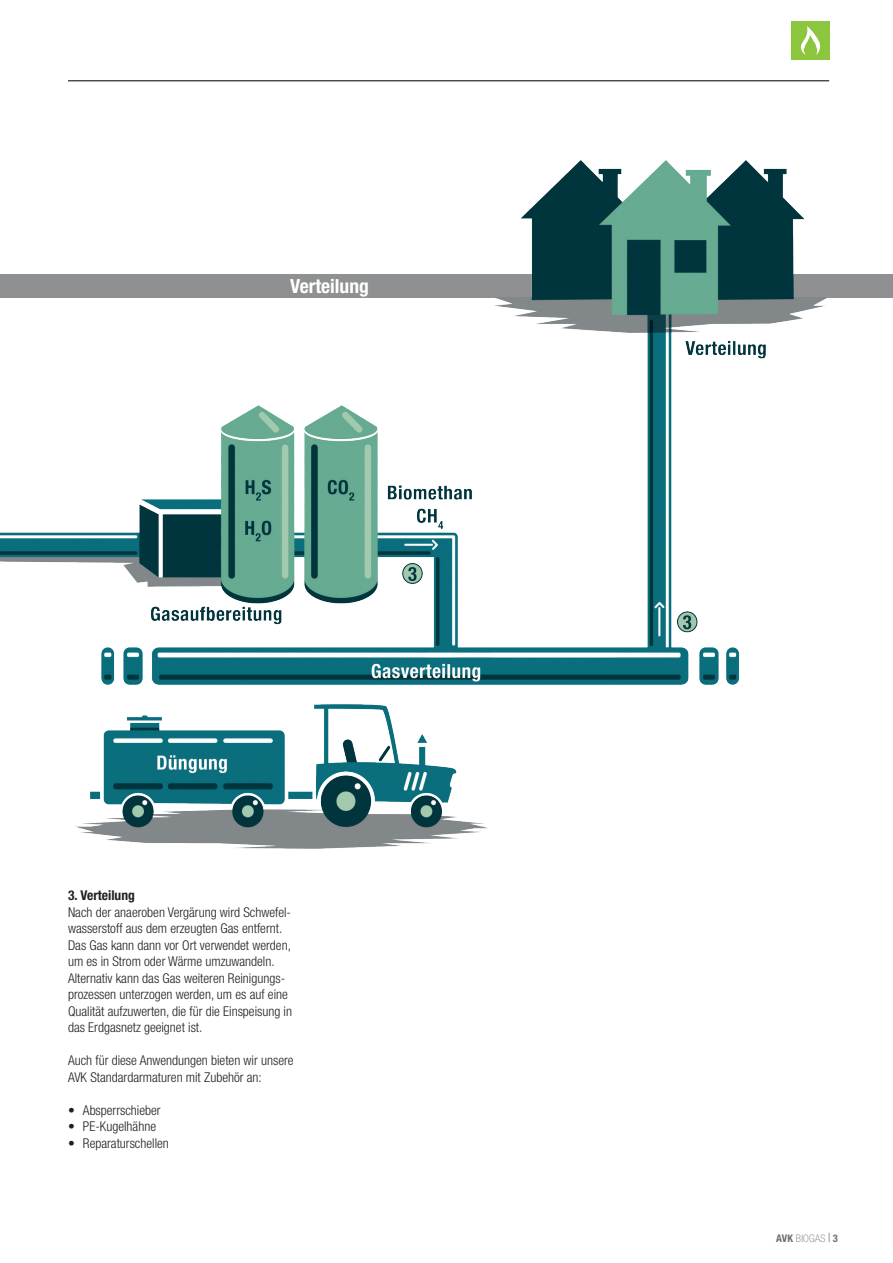
<style>
.page{position:relative;width:893px;height:1263px;background:#fff}
.page>*{position:absolute;margin:0;border:0;box-sizing:border-box;transform-origin:0 0}
.Intro_Text{font:700 condensed 19.5px "Helvetica Neue LT Pro";color:#fff}
.Body_Copy{font:300 condensed 13.5px/16.5px "Helvetica Neue LT Pro";color:#231f20}
.Sub-Headline{font:700 condensed 13.5px "Helvetica Neue LT Pro";color:#231f20}
.t1{font:100 condensed 10.5px "Helvetica Neue LT Pro";letter-spacing:.02em;color:#6c6d70}
.s1{font-weight:700}
.s2{font-family:"Times New Roman";font-weight:700;font-stretch:normal}
</style>
<div class="page">
<hr style="left:68px;top:80px;width:761px;height:1px;background:#151715">
<div style="left:791px;top:21px;width:38px;height:39px;background:#8bc63e"></div>
<svg style="left:801px;top:26px;width:20px;height:29px"></svg>
<div style="left:0;top:274px;width:893px;height:23px;background:#8e9091"></div>
<img style="left:0;top:160px;width:829px;height:689px">
<p class="Intro_Text" style="left:290px;top:274px;width:80px">Verteilung</p>
<p class="Sub-Headline" style="left:68px;top:887px;width:68px">3. Verteilung</p>
<p class="Body_Copy" style="left:68px;top:904px;width:226px">Nach der anaeroben Vergärung wird Schwefel&shy;wasserstoff aus dem erzeugten Gas entfernt.<br>Das Gas kann dann vor Ort verwendet werden, um es in Strom oder Wärme umzuwandeln.<br>Alternativ kann das Gas weiteren Reinigungs&shy;prozessen unterzogen werden, um es auf eine Qualität aufzuwerten, die für die Einspeisung in das Erdgasnetz geeignet ist.</p>
<p class="Body_Copy" style="left:68px;top:1052px;width:227px">Auch für diese Anwendungen bieten wir unsere<br>AVK Standardarmaturen mit Zubehör an:</p>
<p class="Body_Copy" style="left:68px;top:1102px;width:94px">• Absperrschieber</p>
<p class="Body_Copy" style="left:68px;top:1118px;width:90px">• PE-Kugelhähne</p>
<p class="Body_Copy" style="left:68px;top:1135px;width:102px">• Reparaturschellen</p>
<p class="t1" style="left:776px;top:1232px;width:63px"><span class="s1">AVK</span> BIOGAS <span class="s2">|</span> <span class="s1">3</span></p>
</div>
